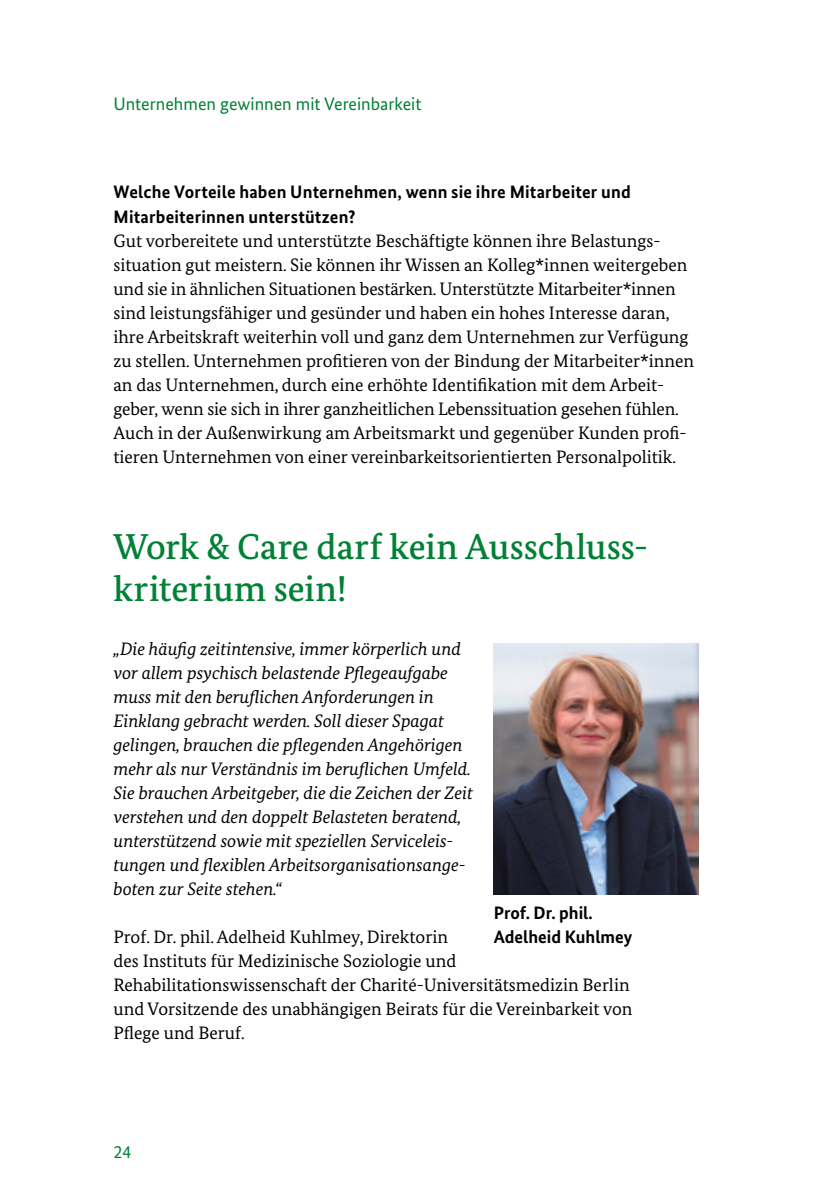
<style>
.page{position:relative;width:840px;height:1191px;background:#fff}
.page>*{position:absolute;margin:0;border:0;box-sizing:border-box;transform-origin:0 0}
.C-02-H2-HL_2_18_21{font:500 36px/42px "Bundes Serif";letter-spacing:-.005em;color:#008136}
.D-01_1-P-Fließtext{font:18px/24px "Bundes Serif";color:#000}
.D-01_1-P-Fließtext-2{font:italic 18px/24px "Bundes Serif";color:#000}
.C-05-H5-HL_5_ohne_A{font:700 18px/24px "Bundes Sans";letter-spacing:.01em;color:#000}
.t1{font:18px "Bundes Sans";color:#008136}
.E-02_2-P-Tipp_FT_sc{font:700 18px/24px "Bundes Sans";color:#000}
</style>
<div class="page">
<img style="left:493px;top:643px;width:204px;height:251px">
<p class="t1" style="left:113px;top:93px;width:309px">Unternehmen gewinnen mit Vereinbarkeit</p>
<h5 class="C-05-H5-HL_5_ohne_A" style="left:113px;top:180px;width:518px">Welche Vorteile haben Unternehmen, wenn sie ihre Mitarbeiter und<br>Mitarbeiterinnen unterstützen?</h5>
<p class="D-01_1-P-Fließtext" style="left:113px;top:228px;width:581px">Gut vorbereitete und unterstützte Beschäftigte können ihre Belastungs&shy;situation gut meistern. Sie können ihr Wissen an Kolleg*innen weitergeben und sie in ähnlichen Situationen bestärken. Unterstützte Mitarbeiter*innen sind leistungsfähiger und gesünder und haben ein hohes Interesse daran, ihre Arbeitskraft weiterhin voll und ganz dem Unternehmen zur Verfügung zu stellen. Unternehmen profitieren von der Bindung der Mitarbeiter*innen an das Unternehmen, durch eine erhöhte Identifikation mit dem Arbeit&shy;geber, wenn sie sich in ihrer ganzheitlichen Lebenssituation gesehen fühlen.<br>Auch in der Außenwirkung am Arbeitsmarkt und gegenüber Kunden profi&shy;tieren Unternehmen von einer vereinbarkeitsorientierten Personalpolitik.</p>
<h2 class="C-02-H2-HL_2_18_21" style="left:113px;top:525px;width:535px">Work &amp; Care darf kein Ausschluss&shy;kriterium sein!</h2>
<p class="D-01_1-P-Fließtext-2" style="left:113px;top:636px;width:361px">„Die häufig zeitintensive, immer körperlich und vor allem psychisch belastende Pflegeaufgabe muss mit den beruflichen Anforderungen in Einklang gebracht werden. Soll dieser Spagat gelingen, brauchen die pflegenden Angehörigen mehr als nur Verständnis im beruflichen Umfeld.<br>Sie brauchen Arbeitgeber, die die Zeichen der Zeit verstehen und den doppelt Belasteten beratend, unterstützend sowie mit speziellen Serviceleis&shy;tungen und flexiblen Arbeitsorganisationsange&shy;boten zur Seite stehen.“</p>
<p class="D-01_1-P-Fließtext" style="left:113px;top:924px;width:520px">Prof. Dr. phil. Adelheid Kuhlmey, Direktorin<br>des Instituts für Medizinische Soziologie und Rehabilitationswissenschaft der Charité-Universitätsmedizin Berlin und Vorsitzende des unabhängigen Beirats für die Vereinbarkeit von Pflege und Beruf.</p>
<p class="E-02_2-P-Tipp_FT_sc" style="left:493px;top:900px;width:140px">Prof. Dr. phil.<br>Adelheid Kuhlmey</p>
<p class="t1" style="left:113px;top:1141px;width:19px">24</p>
</div>
